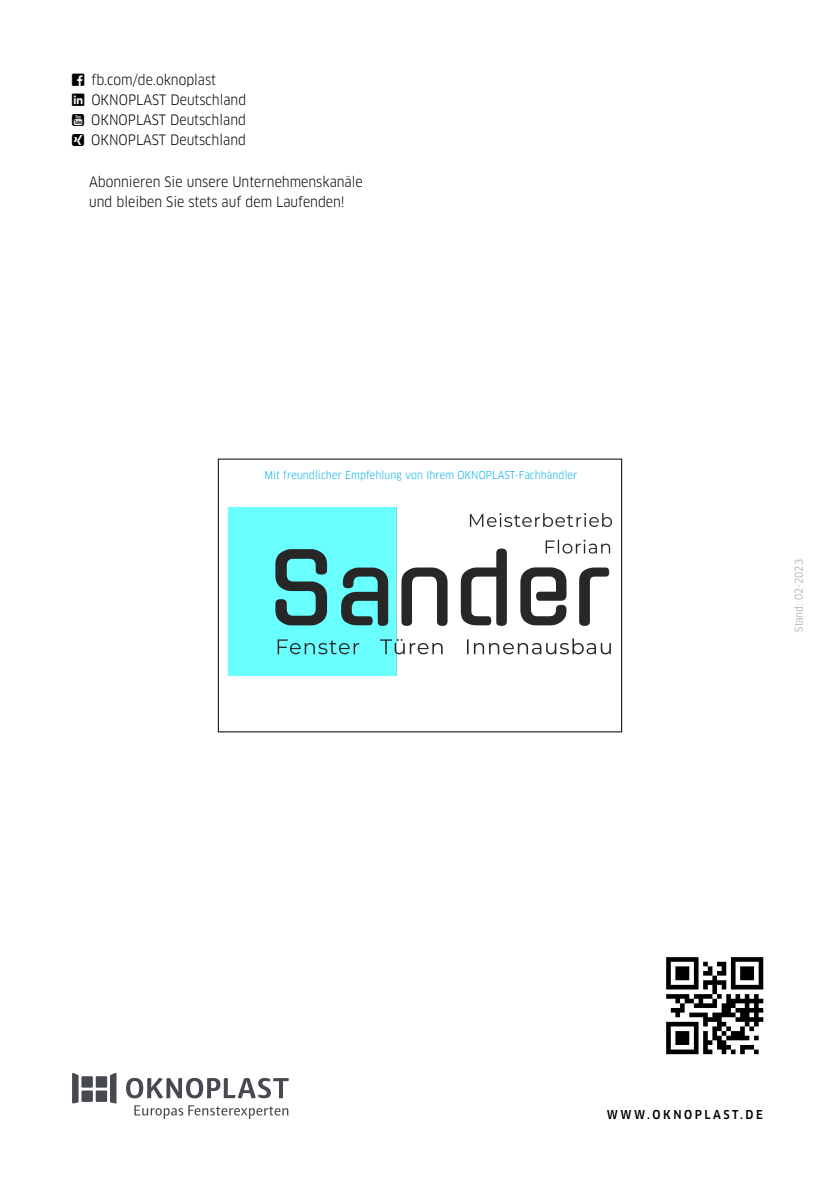
<style>
.page{position:relative;width:840px;height:1191px;background:#fff}
.page>*{position:absolute;margin:0;border:0;box-sizing:border-box;transform-origin:0 0}
.t1{font:14px/20px "Clan Pro Narr";color:#000}
.t2{font:500 12px "Clan Pro Narr";letter-spacing:.21em;color:#000}
.t3{font:10.6px "Clan Pro Narr";letter-spacing:.01em;color:#00b0eb}
.t4{font:10.4px "Clan Pro Narr";color:#9c9d9d}
</style>
<div class="page">
<svg style="left:134px;top:1105px;width:154px;height:14px"></svg>
<svg style="left:126px;top:1077px;width:162px;height:21px"></svg>
<div style="left:81px;top:1090px;width:12px;height:11px;background:#474950"></div>
<div style="left:96px;top:1090px;width:11px;height:11px;background:#474950"></div>
<div style="left:96px;top:1076px;width:11px;height:11px;background:#474950"></div>
<div style="left:81px;top:1076px;width:12px;height:11px;background:#474950"></div>
<svg style="left:72px;top:1072px;width:7px;height:31px"></svg>
<svg style="left:110px;top:1072px;width:6px;height:31px"></svg>
<svg style="left:666px;top:957px;width:96px;height:97px"></svg>
<img style="left:228px;top:507px;width:383px;height:168px">
<p class="t1" style="left:91px;top:70px;width:157px">fb.com/de.oknoplast<br>OKNOPLAST Deutschland<br>OKNOPLAST Deutschland<br>OKNOPLAST Deutschland</p>
<p class="t1" style="left:89px;top:172px;width:275px">Abonnieren Sie unsere Unternehmenskanäle und bleiben Sie stets auf dem Laufenden!</p>
<p class="t3" style="left:264px;top:469px;width:314px">Mit freundlicher Empfehlung von Ihrem OKNOPLAST-Fachhändler</p>
<p class="t4" style="left:792px;top:631px;width:74px;rotate:-90deg">Stand: 02-2023</p>
<p class="t2" style="left:606px;top:1107px;width:157px">WWW.OKNOPLAST.DE</p>
</div>
